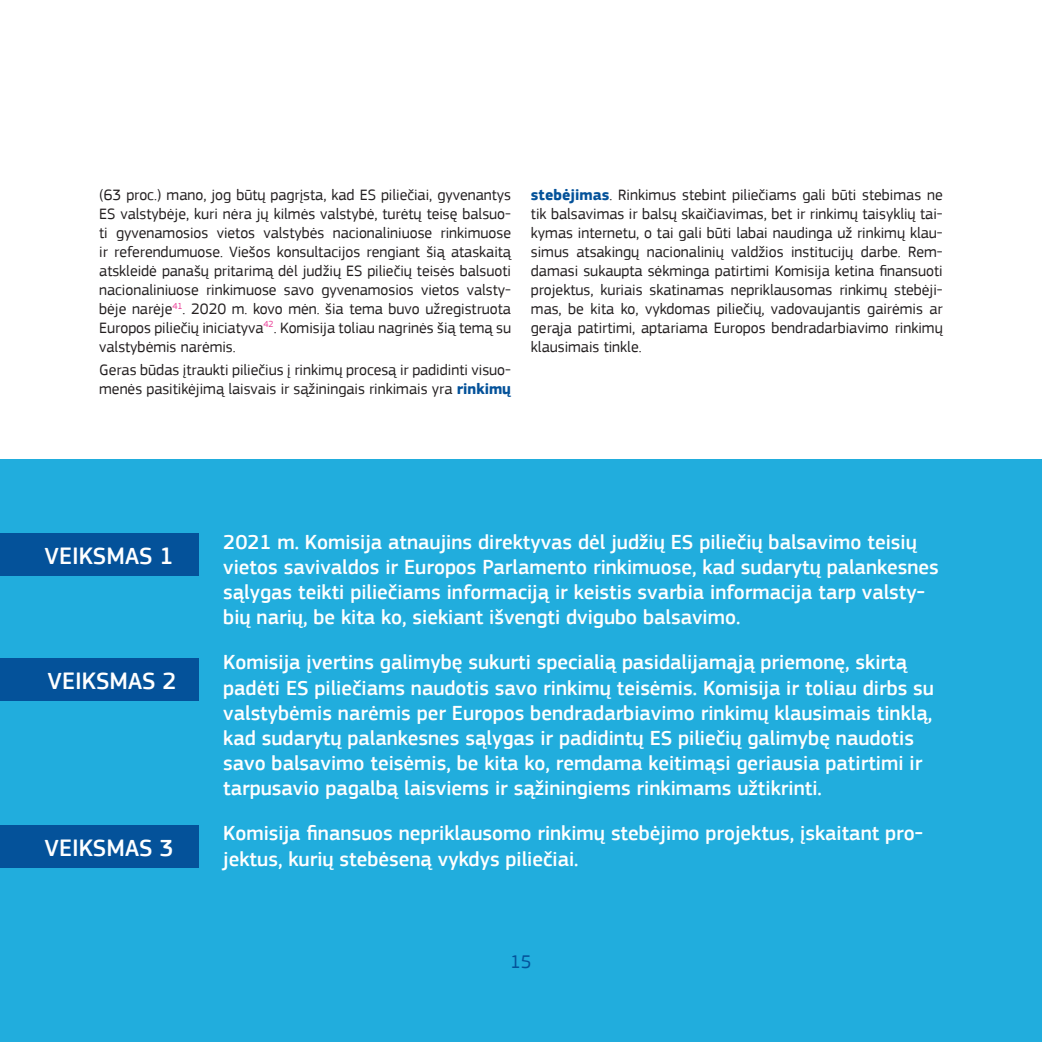
<style>
.page{position:relative;width:1042px;height:1042px;background:#fff}
.page>*{position:absolute;margin:0;border:0;box-sizing:border-box;transform-origin:0 0}
.t1{font:500 24.5px "PF Square Sans Pro";color:#fff}
.P_-_Action{font:500 21px/25.2px "PF Square Sans Pro";color:#fff}
.t2{font:19.25px "PF Square Sans Pro";color:#04529a}
.p_-_paragraph{font:15.75px/18.9px "PF Square Sans Pro";color:#231f20;text-align:justify}
.s1{font-weight:700;color:#04529a}
</style>
<div class="page">
<div style="left:0;top:460px;width:1042px;height:582px;background:#21addd"></div>
<div style="left:0;top:533px;width:198px;height:43px;background:#04529a"></div>
<div style="left:0;top:658px;width:198px;height:43px;background:#04529a"></div>
<div style="left:0;top:825px;width:198px;height:43px;background:#04529a"></div>
<p class="p_-_paragraph" style="left:99px;top:186px;width:413px">(63 proc.) mano, jog būtų pagrįsta, kad ES piliečiai, gyvenantys ES valstybėje, kuri nėra jų kilmės valstybė, turėtų teisę balsuo&shy;ti gyvenamosios vietos valstybės nacionaliniuose rinkimuose ir referendumuose. Viešos konsultacijos rengiant šią ataskaitą atskleidė panašų pritarimą dėl judžių ES piliečių teisės balsuoti nacionaliniuose rinkimuose savo gyvenamosios vietos valsty&shy;bėje narėje<sup>41</sup>. 2020 m. kovo mėn. šia tema buvo užregistruota Europos piliečių iniciatyva<sup>42</sup>. Komisija toliau nagrinės šią temą su valstybėmis narėmis.</p>
<p class="p_-_paragraph" style="left:99px;top:361px;width:413px">Geras būdas įtraukti piliečius į rinkimų procesą ir padidinti visuo&shy;menės pasitikėjimą laisvais ir sąžiningais rinkimais yra <span class="s1">rinkimų</span></p>
<p class="p_-_paragraph" style="left:531px;top:186px;width:413px"><span class="s1">stebėjimas</span>. Rinkimus stebint piliečiams gali būti stebimas ne tik balsavimas ir balsų skaičiavimas, bet ir rinkimų taisyklių tai&shy;kymas internetu, o tai gali būti labai naudinga už rinkimų klau&shy;simus atsakingų nacionalinių valdžios institucijų darbe. Rem&shy;damasi sukaupta sėkminga patirtimi Komisija ketina finansuoti projektus, kuriais skatinamas nepriklausomas rinkimų stebėji&shy;mas, be kita ko, vykdomas piliečių, vadovaujantis gairėmis ar gerąja patirtimi, aptariama Europos bendradarbiavimo rinkimų klausimais tinkle.</p>
<p class="t1" style="left:45px;top:542px;width:15px">veiksmas</p>
<p class="t1" style="left:160px;top:542px;width:16px">1</p>
<p class="t1" style="left:48px;top:666px;width:15px">veiksmas</p>
<p class="t1" style="left:163px;top:666px;width:16px">2</p>
<p class="t1" style="left:45px;top:833px;width:15px">veiksmas</p>
<p class="t1" style="left:160px;top:833px;width:16px">3</p>
<p class="P_-_Action" style="left:223px;top:529px;width:717px">2021 m. Komisija atnaujins direktyvas dėl judžių ES piliečių balsavimo teisių vietos savivaldos ir Europos Parlamento rinkimuose, kad sudarytų palankesnes sąlygas teikti piliečiams informaciją ir keistis svarbia informacija tarp valsty&shy;bių narių, be kita ko, siekiant išvengti dvigubo balsavimo.</p>
<p class="P_-_Action" style="left:223px;top:650px;width:712px">Komisija įvertins galimybę sukurti specialią pasidalijamąją priemonę, skirtą padėti ES piliečiams naudotis savo rinkimų teisėmis. Komisija ir toliau dirbs su valstybėmis narėmis per Europos bendradarbiavimo rinkimų klausimais tinklą, kad sudarytų palankesnes sąlygas ir padidintų ES piliečių galimybę naudotis savo balsavimo teisėmis, be kita ko, remdama keitimąsi geriausia patirtimi ir tarpusavio pagalbą laisviems ir sąžiningiems rinkimams užtikrinti.</p>
<p class="P_-_Action" style="left:223px;top:821px;width:701px">Komisija finansuos nepriklausomo rinkimų stebėjimo projektus, įskaitant pro&shy;jektus, kurių stebėseną vykdys piliečiai.</p>
<p class="t2" style="left:510px;top:950px;width:23px">15</p>
</div>
